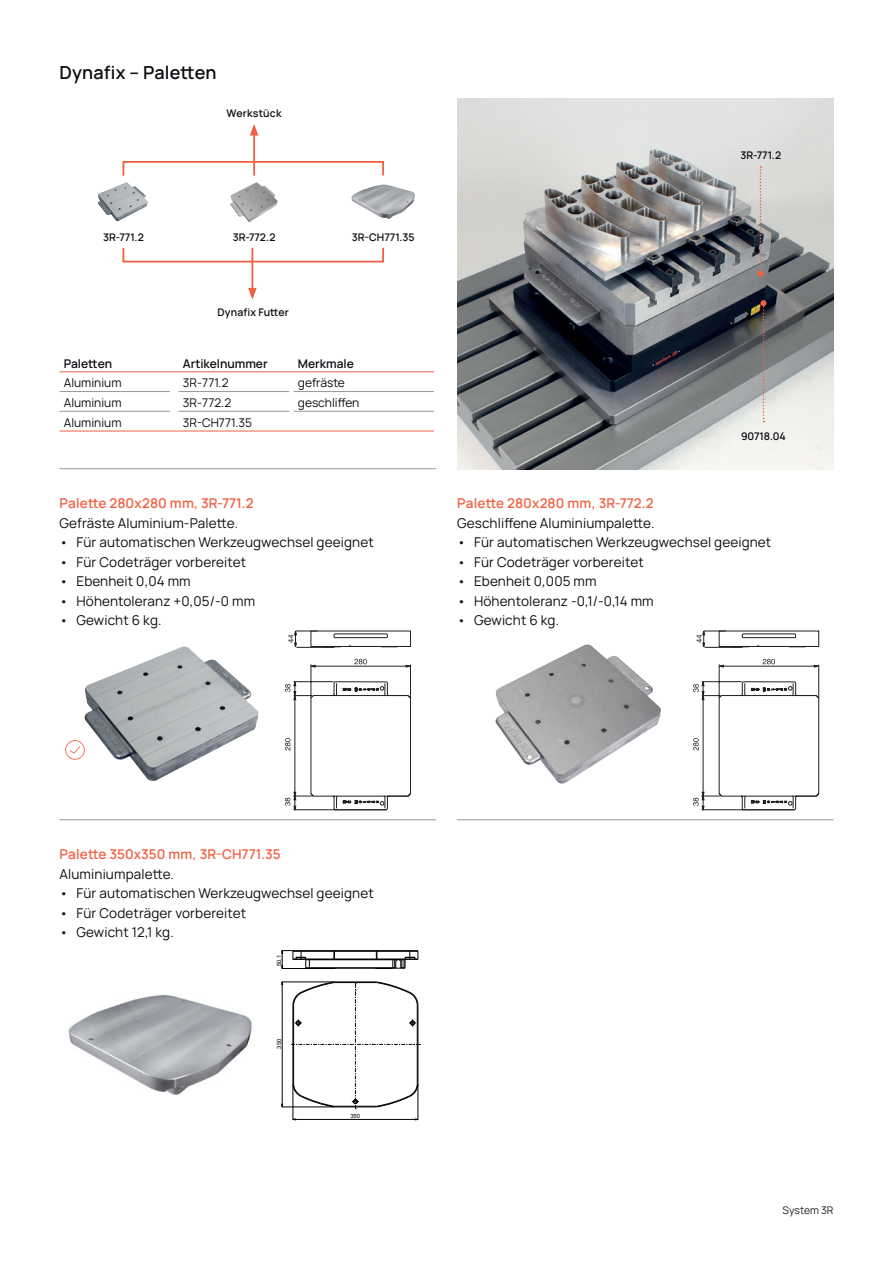
<style>
.page{position:relative;width:893px;height:1263px;background:#fff}
.page>*{position:absolute;margin:0;border:0;box-sizing:border-box;transform-origin:0 0}
.t1{font:600 18px "Manrope";letter-spacing:.01em;color:#0a0d11}
.t2{font:13.5px "Manrope";letter-spacing:.01em;color:#0a0d11}
.t3{font:600 13.5px/19.5px "Manrope";letter-spacing:.01em;color:#f16043}
.t4{font:12px "Manrope";color:#0a0d11}
.t5{font:600 12px "Manrope";color:#0a0d11}
.t6{font:600 10.5px "Manrope";letter-spacing:.005em;color:#0a0d11}
.t7{font:10.5px "Manrope";letter-spacing:-.005em;color:#231f20}
.t8{font:5.85px "Arial";color:#000001}
.s1{font-weight:400;color:#0a0d11}
.s2{font-family:"DIN";font-weight:400;font-size:12.3px;color:#231f20}
</style>
<div class="page">
<img style="left:84px;top:646px;width:174px;height:135px">
<svg style="left:285px;top:631px;width:126px;height:179px"></svg>
<svg style="left:693px;top:631px;width:126px;height:179px"></svg>
<img style="left:98px;top:182px;width:50px;height:39px">
<img style="left:230px;top:182px;width:47px;height:40px">
<img style="left:351px;top:185px;width:64px;height:34px">
<div style="left:123px;top:247px;width:261px;height:15px;border:2px solid #f16043"></div>
<hr style="left:251px;top:248px;width:2px;height:43px;background:#f16043">
<svg style="left:248px;top:288px;width:9px;height:12px"></svg>
<div style="left:123px;top:161px;width:261px;height:16px;border:2px solid #f16043"></div>
<hr style="left:253px;top:132px;width:2px;height:44px;background:#f16043">
<svg style="left:250px;top:124px;width:8px;height:12px"></svg>
<img style="left:495px;top:644px;width:166px;height:140px">
<img style="left:457px;top:99px;width:376px;height:370px">
<img style="left:69px;top:994px;width:183px;height:101px">
<hr style="left:294px;top:950px;width:123px;height:1px;background:#000001">
<hr style="left:282px;top:982px;width:1px;height:125px;background:#000001">
<hr style="left:293px;top:1119px;width:125px;height:1px;background:#000001">
<hr style="left:293px;top:1083px;width:1px;height:37px;background:#000001">
<hr style="left:282px;top:1107px;width:52px;height:1px;background:#000001">
<hr style="left:418px;top:1083px;width:1px;height:37px;background:#000001">
<hr style="left:282px;top:982px;width:52px;height:1px;background:#000001">
<hr style="left:306px;top:968px;width:89px;height:1px;background:#000001">
<hr style="left:306px;top:967px;width:89px;height:1px;background:#000001">
<hr style="left:334px;top:959px;width:42px;height:1px;background:#000001">
<hr style="left:293px;top:951px;width:125px;height:1px;background:#000001">
<svg style="left:291px;top:981px;width:130px;height:128px"></svg>
<svg style="left:282px;top:950px;width:54px;height:19px"></svg>
<svg style="left:375px;top:950px;width:44px;height:19px"></svg>
<hr style="left:60px;top:468px;width:376px;height:1px;background:#959798">
<hr style="left:60px;top:819px;width:376px;height:1px;background:#959798">
<hr style="left:457px;top:819px;width:376px;height:1px;background:#959798">
<svg style="left:65px;top:740px;width:20px;height:20px"></svg>
<svg style="left:757px;top:166px;width:6px;height:111px"></svg>
<svg style="left:760px;top:300px;width:6px;height:122px"></svg>
<hr style="left:60px;top:391px;width:110px;height:1px;background:#959798">
<hr style="left:60px;top:411px;width:110px;height:1px;background:#959798">
<hr style="left:179px;top:391px;width:110px;height:1px;background:#959798">
<hr style="left:179px;top:411px;width:110px;height:1px;background:#959798">
<hr style="left:294px;top:391px;width:140px;height:1px;background:#959798">
<hr style="left:294px;top:411px;width:140px;height:1px;background:#959798">
<hr style="left:60px;top:371px;width:110px;height:1px;background:#f16043">
<hr style="left:179px;top:371px;width:110px;height:1px;background:#f16043">
<hr style="left:294px;top:371px;width:140px;height:1px;background:#f16043">
<hr style="left:60px;top:431px;width:110px;height:1px;background:#f16043">
<hr style="left:179px;top:431px;width:110px;height:1px;background:#f16043">
<hr style="left:294px;top:431px;width:140px;height:1px;background:#f16043">
<h1 class="t1" style="left:60px;top:58px;width:159px">Dynafix – Paletten</h1>
<p class="t6" style="left:227px;top:105px;width:57px">Werkstück</p>
<p class="t6" style="left:103px;top:228px;width:42px">3R-771.2</p>
<p class="t6" style="left:233px;top:228px;width:44px">3R-772.2</p>
<p class="t6" style="left:352px;top:228px;width:64px">3R-CH771.35</p>
<p class="t6" style="left:218px;top:304px;width:73px">Dynafix Futter</p>
<p class="t5" style="left:64px;top:353px;width:50px">Paletten</p>
<p class="t5" style="left:183px;top:353px;width:86px">Artikelnummer</p>
<p class="t5" style="left:298px;top:353px;width:58px">Merkmale</p>
<p class="t4" style="left:64px;top:374px;width:59px">Aluminium</p>
<p class="t4" style="left:183px;top:374px;width:47px">3R-771.2</p>
<p class="t4" style="left:298px;top:374px;width:48px">gefräste</p>
<p class="t4" style="left:64px;top:394px;width:59px">Aluminium</p>
<p class="t4" style="left:183px;top:394px;width:50px">3R-772.2</p>
<p class="t4" style="left:298px;top:394px;width:63px">geschliffen</p>
<p class="t4" style="left:64px;top:413px;width:59px">Aluminium</p>
<p class="t4" style="left:183px;top:413px;width:71px">3R-CH771.35</p>
<p class="t3" style="left:60px;top:492px;width:196px">Palette 280x280 mm, 3R-771.2<br><span class="s1">Gefräste Aluminium-Palette</span><span class="s2">.</span></p>
<p class="t2" style="left:60px;top:532px;width:316px">• Für automatischen Werkzeugwechsel geeignet</p>
<p class="t2" style="left:60px;top:551px;width:188px">• Für Codeträger vorbereitet</p>
<p class="t2" style="left:60px;top:571px;width:133px">• Ebenheit 0,04 mm</p>
<p class="t2" style="left:60px;top:590px;width:197px">• Höhentoleranz +0,05/-0 mm</p>
<p class="t2" style="left:60px;top:610px;width:104px">• Gewicht 6 kg.</p>
<p class="t6" style="left:740px;top:147px;width:42px">3R-771.2</p>
<p class="t6" style="left:741px;top:427px;width:46px">90718.04</p>
<p class="t3" style="left:457px;top:492px;width:198px">Palette 280x280 mm, 3R-772.2</p>
<p class="t2" style="left:457px;top:512px;width:199px">Geschliffene Aluminiumpalette.</p>
<p class="t2" style="left:457px;top:532px;width:316px">• Für automatischen Werkzeugwechsel geeignet</p>
<p class="t2" style="left:457px;top:551px;width:188px">• Für Codeträger vorbereitet</p>
<p class="t2" style="left:457px;top:571px;width:141px">• Ebenheit 0,005 mm</p>
<p class="t2" style="left:457px;top:590px;width:198px">• Höhentoleranz -0,1/-0,14 mm</p>
<p class="t2" style="left:457px;top:610px;width:104px">• Gewicht 6 kg.</p>
<p class="t3" style="left:60px;top:843px;width:223px">Palette 350x350 mm, 3R-CH771.35</p>
<p class="t2" style="left:60px;top:863px;width:116px">Aluminiumpalette.</p>
<p class="t2" style="left:60px;top:883px;width:316px">• Für automatischen Werkzeugwechsel geeignet</p>
<p class="t2" style="left:60px;top:902px;width:188px">• Für Codeträger vorbereitet</p>
<p class="t2" style="left:60px;top:922px;width:116px">• Gewicht 12,1 kg.</p>
<p class="t8" style="left:275px;top:966px;width:13px;rotate:-90deg">50,1</p>
<p class="t8" style="left:275px;top:1048px;width:11px;rotate:-90deg">350</p>
<p class="t8" style="left:350px;top:1112px;width:11px">350</p>
<p class="t7" style="left:783px;top:1202px;width:52px">System 3R</p>
</div>
